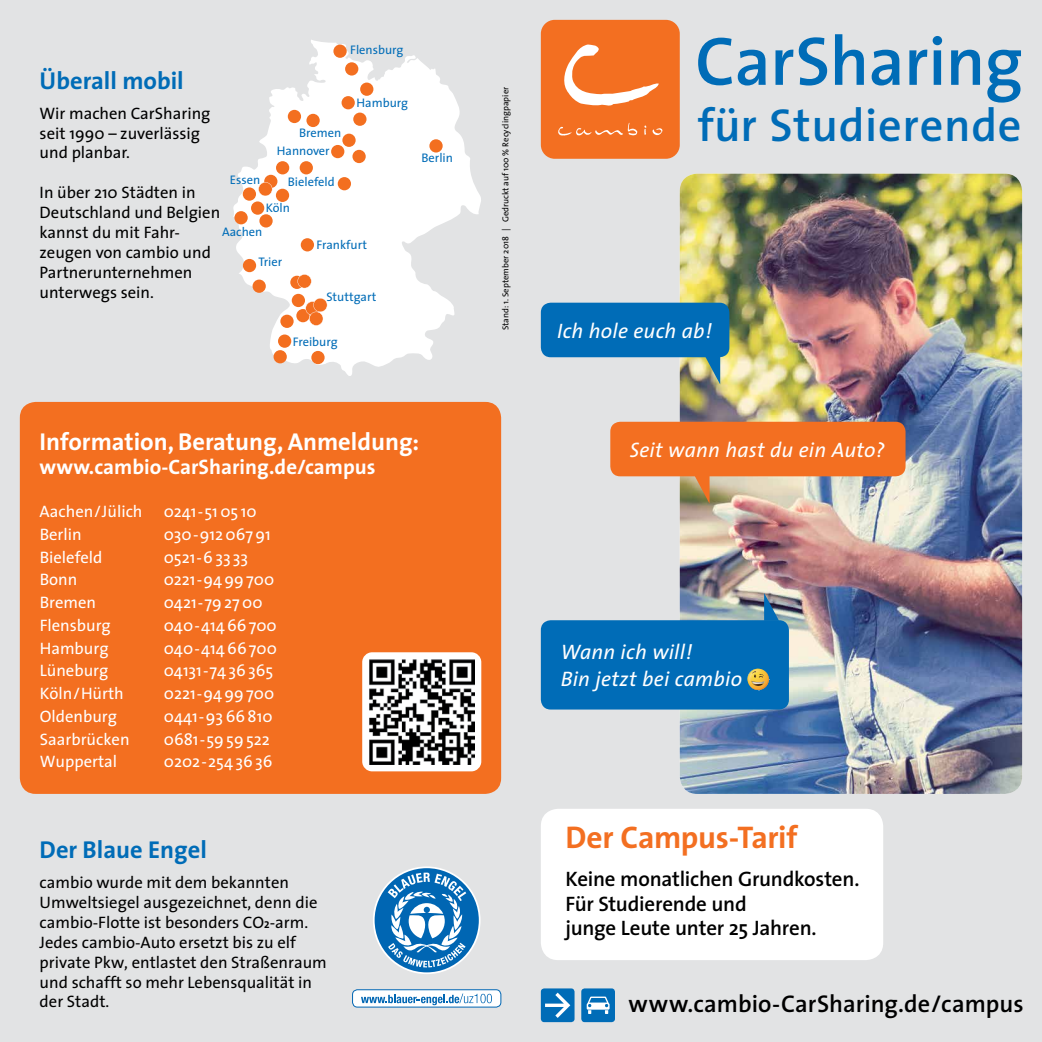
<style>
.page{position:relative;width:1042px;height:1042px;background:#e2e3e4}
.page>*{position:absolute;margin:0;border:0;box-sizing:border-box;transform-origin:0 0}
.t1{font:600 69.3px "The Sans";letter-spacing:-.01em;color:#006cb7}
.t2{font:600 46.38px "The Sans";letter-spacing:.015em;color:#006cb7}
.t3{font:700 31.5px "The Sans";letter-spacing:-.01em;color:#f36f21}
.t4{font:700 24.5px "The Sans";color:#fff}
.t5{font:700 24.5px "The Sans";color:#006cb7}
.t6{font:600 24.32px "The Sans";color:#000}
.t7{font:600 21px/24.8px "The Sans";letter-spacing:-.01em;color:#000}
.t8{font:italic 21px/26.6px "The Sans";letter-spacing:.01em;color:#fff}
.t9{font:700 21px "The Sans";color:#fff}
.t10{font:16.62px/19.9px "The Sans";color:#000}
.t11{font:16.62px "The Sans";color:#fff}
.t12{font:12.42px/17.5px "The Sans";color:#006cb7}
.t13{font:8.75px "The Sans";color:#000}
.s1{font-family:"The Sans Expert"}
</style>
<div class="page">
<div style="left:20px;top:402px;width:481px;height:392px;background:#f36f20;border-radius:16px"></div>
<svg style="left:233px;top:40px;width:248px;height:336px;fill:#fff"></svg>
<div style="left:352px;top:150px;width:14px;height:13px;background:#f36f20;border-radius:50%"></div>
<div style="left:264px;top:175px;width:13px;height:13px;background:#f36f20;border-radius:50%"></div>
<div style="left:243px;top:187px;width:13px;height:14px;background:#f36f20;border-radius:50%"></div>
<div style="left:290px;top:276px;width:13px;height:13px;background:#f36f20;border-radius:50%"></div>
<div style="left:280px;top:315px;width:14px;height:13px;background:#f36f20;border-radius:50%"></div>
<div style="left:311px;top:351px;width:14px;height:13px;background:#f36f20;border-radius:50%"></div>
<div style="left:273px;top:350px;width:14px;height:13px;background:#f36f20;border-radius:50%"></div>
<div style="left:296px;top:309px;width:14px;height:13px;background:#f36f20;border-radius:50%"></div>
<div style="left:243px;top:259px;width:13px;height:13px;background:#f36f20;border-radius:50%"></div>
<div style="left:338px;top:177px;width:13px;height:13px;background:#f36f20;border-radius:50%"></div>
<div style="left:342px;top:134px;width:14px;height:13px;background:#f36f20;border-radius:50%"></div>
<svg style="left:305px;top:298px;width:22px;height:28px"></svg>
<div style="left:341px;top:96px;width:14px;height:13px;background:#f36f20;border-radius:50%"></div>
<div style="left:353px;top:113px;width:13px;height:13px;background:#f36f20;border-radius:50%"></div>
<div style="left:306px;top:114px;width:14px;height:13px;background:#f36f20;border-radius:50%"></div>
<div style="left:288px;top:110px;width:13px;height:13px;background:#f36f20;border-radius:50%"></div>
<div style="left:429px;top:139px;width:14px;height:14px;background:#f36f20;border-radius:50%"></div>
<div style="left:251px;top:201px;width:13px;height:14px;background:#f36f20;border-radius:50%"></div>
<div style="left:234px;top:211px;width:14px;height:13px;background:#f36f20;border-radius:50%"></div>
<div style="left:301px;top:238px;width:13px;height:13px;background:#f36f20;border-radius:50%"></div>
<div style="left:292px;top:294px;width:13px;height:13px;background:#f36f20;border-radius:50%"></div>
<div style="left:252px;top:280px;width:14px;height:13px;background:#f36f20;border-radius:50%"></div>
<div style="left:278px;top:334px;width:13px;height:14px;background:#f36f20;border-radius:50%"></div>
<div style="left:259px;top:214px;width:14px;height:13px;background:#f36f20;border-radius:50%"></div>
<div style="left:345px;top:62px;width:13px;height:14px;background:#f36f20;border-radius:50%"></div>
<div style="left:333px;top:45px;width:14px;height:13px;background:#f36f20;border-radius:50%"></div>
<div style="left:360px;top:83px;width:13px;height:13px;background:#f36f20;border-radius:50%"></div>
<div style="left:331px;top:145px;width:13px;height:13px;background:#f36f20;border-radius:50%"></div>
<div style="left:300px;top:161px;width:13px;height:13px;background:#f36f20;border-radius:50%"></div>
<div style="left:276px;top:161px;width:13px;height:13px;background:#f36f20;border-radius:50%"></div>
<svg style="left:258px;top:182px;width:14px;height:14px"></svg>
<svg style="left:297px;top:274px;width:14px;height:14px"></svg>
<div style="left:276px;top:189px;width:13px;height:13px;background:#f36f20;border-radius:50%"></div>
<svg style="left:362px;top:652px;width:119px;height:119px;background:#f4efeb"></svg>
<img style="left:369px;top:659px;width:105px;height:105px">
<div style="left:352px;top:990px;width:149px;height:17px;background:#fff;border-radius:5px"></div>
<div style="left:352px;top:989px;width:149px;height:18px;border:1px solid #0066b3;border-radius:5px"></div>
<svg style="left:361px;top:993px;width:130px;height:12px"></svg>
<svg style="left:487px;top:994px;width:5px;height:9px"></svg>
<svg style="left:375px;top:868px;width:104px;height:104px"></svg>
<img style="left:680px;top:174px;width:342px;height:620px">
<div style="left:541px;top:20px;width:139px;height:139px;background:#f36f21;border-radius:14px"></div>
<svg style="left:652px;top:128px;width:11px;height:7px"></svg>
<svg style="left:644px;top:125px;width:2px;height:10px"></svg>
<svg style="left:558px;top:123px;width:80px;height:13px"></svg>
<svg style="left:564px;top:45px;width:95px;height:61px"></svg>
<div style="left:541px;top:620px;width:248px;height:89px;background:#006cb7;border-radius:10px"></div>
<svg style="left:747px;top:669px;width:22px;height:21px"></svg>
<svg style="left:764px;top:593px;width:15px;height:28px"></svg>
<div style="left:610px;top:422px;width:295px;height:54px;background:#f36f21;border-radius:10px"></div>
<svg style="left:694px;top:476px;width:15px;height:28px"></svg>
<div style="left:541px;top:303px;width:188px;height:54px;background:#006cb7;border-radius:10px"></div>
<svg style="left:705px;top:357px;width:15px;height:27px"></svg>
<div style="left:541px;top:988px;width:33px;height:34px;background:#006cb7;border-radius:3px"></div>
<svg style="left:545px;top:992px;width:25px;height:26px"></svg>
<div style="left:581px;top:988px;width:34px;height:34px;background:#006cb7;border-radius:3px"></div>
<svg style="left:587px;top:996px;width:22px;height:18px"></svg>
<div style="left:541px;top:809px;width:342px;height:151px;background:#fff;border-radius:17px"></div>
<p class="t12" style="left:350px;top:41px;width:55px">Flensburg</p>
<h3 class="t5" style="left:40px;top:60px;width:146px">Überall mobil</h3>
<p class="t10" style="left:40px;top:102px;width:172px">Wir machen CarSharing seit 1990 – zuverlässig und planbar.</p>
<p class="t10" style="left:40px;top:182px;width:182px">In über 210 Städten in<br>Deutschland und Belgien kannst du mit Fahr&shy;zeugen von cambio und<br>Partnerunternehmen unterwegs sein.</p>
<p class="t12" style="left:357px;top:94px;width:53px">Hamburg</p>
<p class="t12" style="left:277px;top:124px;width:66px;text-indent:22px">Bremen<br>Hannover</p>
<p class="t12" style="left:266px;top:168px;width:70px;line-height:26.6px;text-indent:22px">Bielefeld<br>Köln</p>
<p class="t12" style="left:230px;top:171px;width:32px">Essen</p>
<p class="t12" style="left:222px;top:223px;width:42px">Aachen</p>
<p class="t12" style="left:258px;top:253px;width:25px">Trier</p>
<p class="t12" style="left:317px;top:236px;width:52px">Frankfurt</p>
<p class="t12" style="left:326px;top:288px;width:51px">Stuttgart</p>
<p class="t12" style="left:293px;top:333px;width:46px">Freiburg</p>
<p class="t12" style="left:421px;top:149px;width:33px">Berlin</p>
<h3 class="t4" style="left:39px;top:421px;width:381px">Information, Beratung, Anmeldung:</h3>
<p class="t9" style="left:39px;top:450px;width:338px">www.cambio-CarSharing.de/campus</p>
<p class="t11" style="left:40px;top:498px;width:104px">Aachen/Jülich</p>
<p class="t11" style="left:164px;top:498px;width:94px">0241-5105 10</p>
<p class="t11" style="left:40px;top:520px;width:44px">Berlin</p>
<p class="t11" style="left:164px;top:520px;width:109px">030-912067 91</p>
<p class="t11" style="left:40px;top:543px;width:64px">Bielefeld</p>
<p class="t11" style="left:164px;top:543px;width:86px">0521-633 33</p>
<p class="t11" style="left:40px;top:566px;width:39px">Bonn</p>
<p class="t11" style="left:164px;top:566px;width:112px">0221-9499700</p>
<p class="t11" style="left:40px;top:589px;width:58px">Bremen</p>
<p class="t11" style="left:164px;top:589px;width:100px">0421-792700</p>
<p class="t11" style="left:40px;top:611px;width:73px">Flensburg</p>
<p class="t11" style="left:164px;top:611px;width:115px">040-41466700</p>
<p class="t11" style="left:40px;top:634px;width:70px">Hamburg</p>
<p class="t11" style="left:164px;top:634px;width:115px">040-41466700</p>
<p class="t11" style="left:40px;top:657px;width:70px">Lüneburg</p>
<p class="t11" style="left:164px;top:657px;width:111px">04131-74 36365</p>
<p class="t11" style="left:40px;top:680px;width:86px">Köln/Hürth</p>
<p class="t11" style="left:164px;top:680px;width:112px">0221-9499700</p>
<p class="t11" style="left:40px;top:702px;width:79px">Oldenburg</p>
<p class="t11" style="left:164px;top:702px;width:110px">0441-93 66 810</p>
<p class="t11" style="left:40px;top:725px;width:91px">Saarbrücken</p>
<p class="t11" style="left:164px;top:725px;width:108px">0681-5959522</p>
<p class="t11" style="left:40px;top:748px;width:79px">Wuppertal</p>
<p class="t11" style="left:164px;top:748px;width:110px">0202-2543636</p>
<h3 class="t5" style="left:40px;top:829px;width:169px">Der Blaue Engel</h3>
<p class="t10" style="left:40px;top:871px;width:289px">cambio wurde mit dem bekannten Umweltsiegel ausgezeichnet, denn die cambio-Flotte ist besonders CO<span class="s1">c</span>-arm.<br>Jedes cambio-Auto ersetzt bis zu elf private Pkw, entlastet den Straßenraum und schafft so mehr Lebensqualität in der Stadt.</p>
<p class="t13" style="left:498px;top:330px;width:245px;rotate:-90deg">Stand: 1. September 2018 | Gedruckt auf 100 % Recyclingpapier</p>
<h1 class="t1" style="left:695px;top:4px;width:329px">CarSharing</h1>
<h2 class="t2" style="left:698px;top:86px;width:325px">für Studierende</h2>
<p class="t8" style="left:557px;top:317px;width:156px">Ich hole euch ab!</p>
<p class="t8" style="left:630px;top:436px;width:257px">Seit wann hast du ein Auto?</p>
<p class="t8" style="left:561px;top:638px;width:183px">Wann ich will!<br>Bin jetzt bei cambio</p>
<h3 class="t3" style="left:566px;top:811px;width:233px">Der Campus-Tarif</h3>
<p class="t7" style="left:565px;top:865px;width:295px">Keine monatlichen Grundkosten.<br>Für Studierende und<br>junge Leute unter 25 Jahren.</p>
<h3 class="t6" style="left:628px;top:983px;width:397px">www.cambio-CarSharing.de/campus</h3>
</div>
